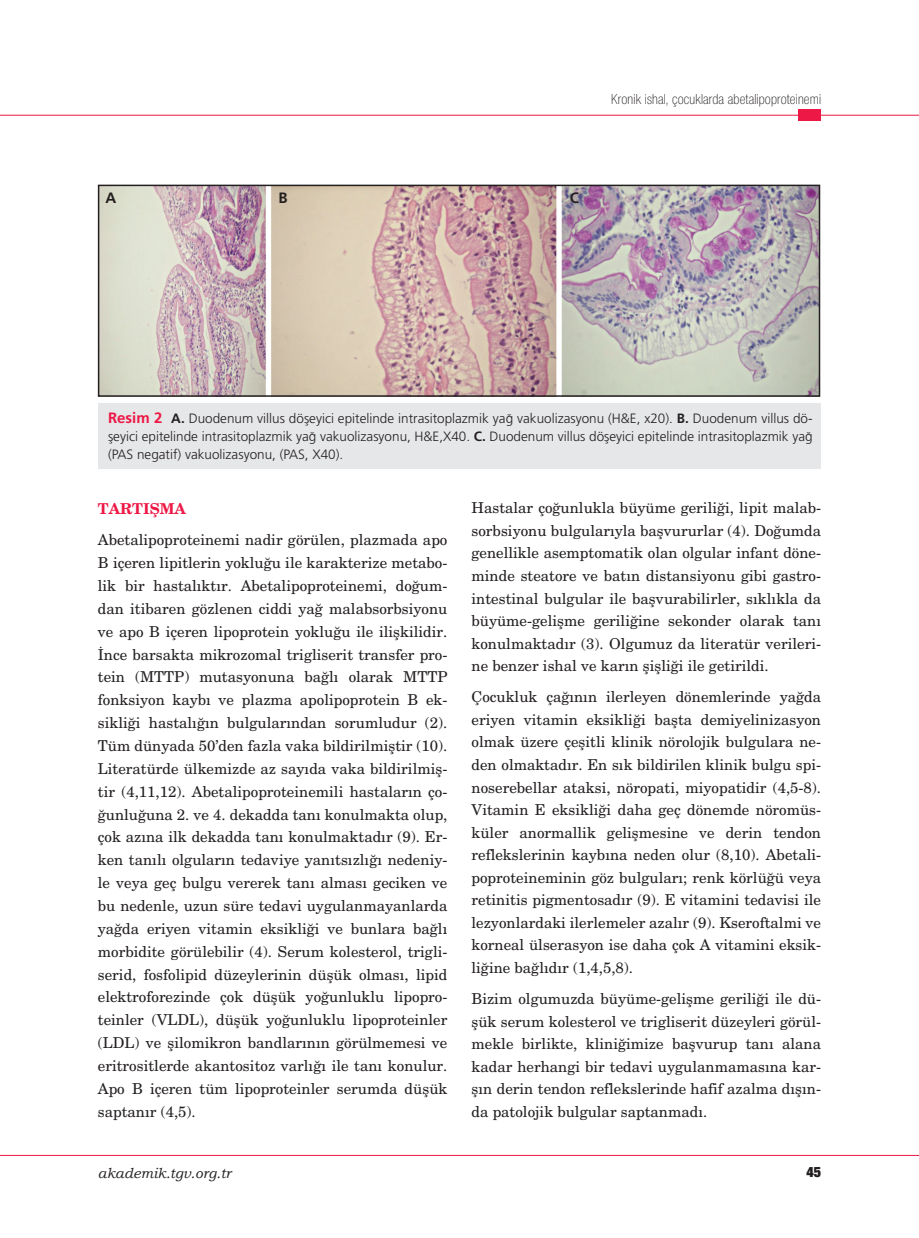
<style>
.page{position:relative;width:919px;height:1238px;background:#fff}
.page>*{position:absolute;margin:0;border:0;box-sizing:border-box;transform-origin:0 0}
.t1{font:500 15px/22.8px "New Century Schoolbook OTF";color:#231f20;text-align:justify}
.t2{font:15px "Sans Thin Condensed DTC";letter-spacing:.01em;color:#231f20}
.t3{font:700 15px "New Century Schoolbook OTF";color:#ed1845}
.t4{font:700 15px "Frutiger";color:#231f20}
.t5{font:900 15px "Sans";color:#231f20}
.t6{font:italic 14.25px "Bookman Old Style";color:#231f20}
.t7{font:300 13.5px/18px "Frutiger";color:#231f20;text-align:justify}
.s1{font-weight:700;font-size:15px;color:#ed1845}
.s2{font-weight:700}
</style>
<div class="page">
<hr style="left:0;top:1154px;width:918px;height:1px;background:#ed1845">
<hr style="left:0;top:115px;width:918px;height:1px;background:#ed1845">
<div style="left:798px;top:110px;width:23px;height:11px;background:#ed1845"></div>
<img style="left:101px;top:188px;width:716px;height:206px">
<div style="left:98px;top:185px;width:722px;height:212px;border:2px solid #231f20"></div>
<div style="left:99px;top:403px;width:722px;height:66px;background:#e6e7e9"></div>
<p class="t2" style="left:611px;top:91px;width:211px">Kronik ishal, çocuklarda abetalipoproteinemi</p>
<p class="t4" style="left:105px;top:189px;width:12px">A</p>
<p class="t4" style="left:278px;top:189px;width:11px">B</p>
<p class="t4" style="left:570px;top:189px;width:11px">C</p>
<p class="t7" style="left:108px;top:409px;width:706px"><span class="s1">Resim 2</span> <span class="s2">A.</span> Duodenum villus döşeyici epitelinde intrasitoplazmik yağ vakuolizasyonu (H&amp;E, x20). <span class="s2">B.</span> Duodenum villus dö&shy;şeyici epitelinde intrasitoplazmik yağ vakuolizasyonu, H&amp;E,X40. <span class="s2">C.</span> Duodenum villus döşeyici epitelinde intrasitoplazmik yağ (PAS negatif) vakuolizasyonu, (PAS, X40).</p>
<p class="t3" style="left:98px;top:499px;width:90px">TARTIŞMA</p>
<p class="t1" style="left:98px;top:528px;width:351px">Abetalipoproteinemi nadir görülen, plazmada apo B içeren lipitlerin yokluğu ile karakterize metabo&shy;lik bir hastalıktır. Abetalipoproteinemi, doğum&shy;dan itibaren gözlenen ciddi yağ malabsorbsiyonu ve apo B içeren lipoprotein yokluğu ile ilişkilidir.<br>İnce barsakta mikrozomal trigliserit transfer pro&shy;tein (MTTP) mutasyonuna bağlı olarak MTTP fonksiyon kaybı ve plazma apolipoprotein B ek&shy;sikliği hastalığın bulgularından sorumludur (2).<br>Tüm dünyada 50’den fazla vaka bildirilmiştir (10).<br>Literatürde ülkemizde az sayıda vaka bildirilmiş&shy;tir (4,11,12). Abetalipoproteinemili hastaların ço&shy;ğunluğuna 2. ve 4. dekadda tanı konulmakta olup, çok azına ilk dekadda tanı konulmaktadır (9). Er&shy;ken tanılı olguların tedaviye yanıtsızlığı nedeniy&shy;le veya geç bulgu vererek tanı alması geciken ve bu nedenle, uzun süre tedavi uygulanmayanlarda yağda eriyen vitamin eksikliği ve bunlara bağlı morbidite görülebilir (4). Serum kolesterol, trigli&shy;serid, fosfolipid düzeylerinin düşük olması, lipid elektroforezinde çok düşük yoğunluklu lipopro&shy;teinler (VLDL), düşük yoğunluklu lipoproteinler (LDL) ve şilomikron bandlarının görülmemesi ve eritrositlerde akantositoz varlığı ile tanı konulur.<br>Apo B içeren tüm lipoproteinler serumda düşük saptanır (4,5).</p>
<p class="t1" style="left:471px;top:496px;width:351px">Hastalar çoğunlukla büyüme geriliği, lipit malab&shy;sorbsiyonu bulgularıyla başvururlar (4). Doğumda genellikle asemptomatik olan olgular infant döne&shy;minde steatore ve batın distansiyonu gibi gastro&shy;intestinal bulgular ile başvurabilirler, sıklıkla da büyüme-gelişme geriliğine sekonder olarak tanı konulmaktadır (3). Olgumuz da literatür verileri&shy;ne benzer ishal ve karın şişliği ile getirildi.</p>
<p class="t1" style="left:471px;top:685px;width:351px">Çocukluk çağının ilerleyen dönemlerinde yağda eriyen vitamin eksikliği başta demiyelinizasyon olmak üzere çeşitli klinik nörolojik bulgulara ne&shy;den olmaktadır. En sık bildirilen klinik bulgu spi&shy;noserebellar ataksi, nöropati, miyopatidir (4,5-8).<br>Vitamin E eksikliği daha geç dönemde nöromüs&shy;küler anormallik gelişmesine ve derin tendon reflekslerinin kaybına neden olur (8,10). Abetali&shy;poproteineminin göz bulguları; renk körlüğü veya retinitis pigmentosadır (9). E vitamini tedavisi ile lezyonlardaki ilerlemeler azalır (9). Kseroftalmi ve korneal ülserasyon ise daha çok A vitamini eksik&shy;liğine bağlıdır (1,4,5,8).</p>
<p class="t1" style="left:471px;top:987px;width:351px">Bizim olgumuzda büyüme-gelişme geriliği ile dü&shy;şük serum kolesterol ve trigliserit düzeyleri görül&shy;mekle birlikte, kliniğimize başvurup tanı alana kadar herhangi bir tedavi uygulanmamasına kar&shy;şın derin tendon reflekslerinde hafif azalma dışın&shy;da patolojik bulgular saptanmadı.</p>
<p class="t6" style="left:98px;top:1164px;width:135px">akademik.tgv.org.tr</p>
<p class="t5" style="left:806px;top:1163px;width:16px">45</p>
</div>
